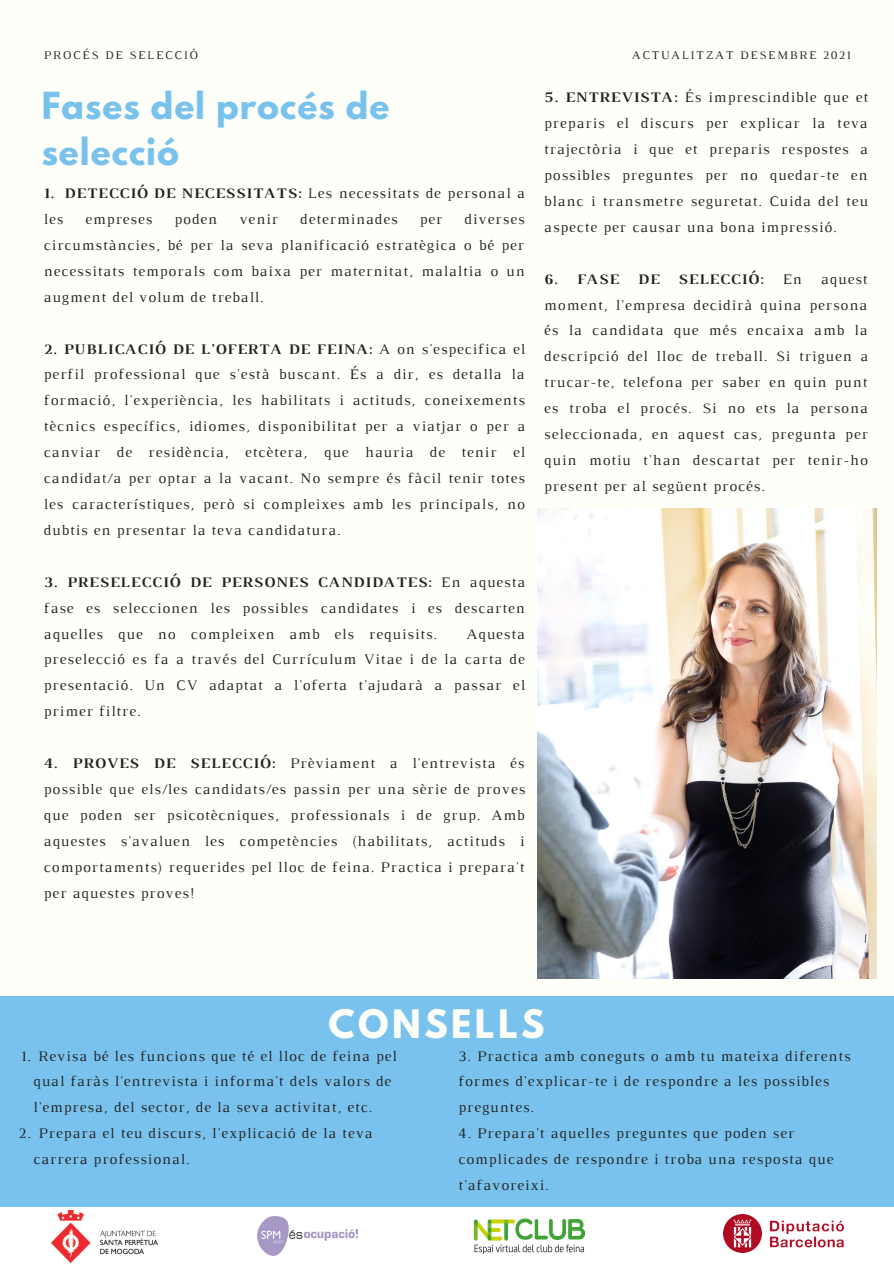
<style>
.page{position:relative;width:894px;height:1264px;background:#fff}
.page>*{position:absolute;margin:0;border:0;box-sizing:border-box;transform-origin:0 0}
.t1{font:700 34.8px "League Spartan";letter-spacing:.1em;color:#fffff9}
.t2{font:700 33.15px/46.2px "League Spartan";letter-spacing:.03em;color:#79c2ed}
.t3{font:14.85px/26px "Luthier";letter-spacing:.07em;color:#222;text-align:justify}
.t4{font:700 14.85px "Luthier";letter-spacing:.07em;color:#222}
.t5{font:12px "Luthier";letter-spacing:.14em;color:#222}
.s1{font-weight:700}
.s2{font-weight:700;color:#fffff9}
</style>
<div class="page">
<div style="left:0;top:0;width:893px;height:1263px;background:#fffff9"></div>
<div style="left:0;top:996px;width:893px;height:267px;background:#79c2ed"></div>
<img style="left:537px;top:509px;width:339px;height:469px">
<div style="left:0;top:1207px;width:893px;height:56px;background:#fff"></div>
<img style="left:473px;top:1218px;width:113px;height:37px">
<img style="left:257px;top:1216px;width:100px;height:39px">
<img style="left:723px;top:1214px;width:119px;height:38px">
<img style="left:52px;top:1210px;width:105px;height:52px">
<p class="t5" style="left:44px;top:51px;width:155px">PROCÉS DE SELECCIÓ</p>
<p class="t5" style="left:631px;top:51px;width:220px">ACTUALITZAT DESEMBRE 2021</p>
<p class="t2" style="left:42px;top:87px;width:349px">Fases del procés de selecció</p>
<p class="t3" style="left:544px;top:86px;width:325px"><span class="s1">5. ENTREVISTA:</span> És imprescindible que et preparis el discurs per explicar la teva trajectòria i que et preparis respostes a possibles preguntes per no quedar-te en blanc i transmetre seguretat. Cuida del teu aspecte per causar una bona impressió.</p>
<p class="t4" style="left:544px;top:273px;width:76px">6. FASE</p>
<p class="t4" style="left:637px;top:273px;width:23px">DE</p>
<p class="t4" style="left:678px;top:273px;width:87px">SELECCIÓ:</p>
<p class="t3" style="left:782px;top:267px;width:21px">En</p>
<p class="t3" style="left:44px;top:181px;width:482px"><span class="s1">1.</span><span class="s2">_</span><span class="s1">DETECCIÓ DE NECESSITATS:</span> Les necessitats de personal a les</p>
<p class="t3" style="left:44px;top:207px;width:482px;text-indent:420px">diverses circumstàncies, bé per la seva planificació estratègica o bé per necessitats temporals com baixa per maternitat, malaltia o un augment del volum de treball.</p>
<p class="t3" style="left:44px;top:337px;width:482px"><span class="s1">2. PUBLICACIÓ DE L'OFERTA DE FEINA:</span> A on s'especifica el perfil professional que s'està buscant. És a dir, es detalla la formació, l'experiència, les habilitats i actituds, coneixements tècnics específics, idiomes, disponibilitat per a viatjar o per a canviar de residència, etcètera, que hauria de tenir el candidat/a per optar a la vacant. No sempre és fàcil tenir totes les característiques, però si compleixes amb les principals, no dubtis en presentar la teva candidatura.</p>
<p class="t3" style="left:44px;top:570px;width:482px"><span class="s1">3. PRESELECCIÓ DE PERSONES CANDIDATES:</span> En aquesta fase es seleccionen les possibles candidates i es descarten aquelles que no compleixen amb els requisits.</p>
<p class="t3" style="left:86px;top:207px;width:68px">empreses</p>
<p class="t3" style="left:174px;top:207px;width:44px">poden</p>
<p class="t3" style="left:239px;top:207px;width:40px">venir</p>
<p class="t3" style="left:300px;top:207px;width:99px">determinades</p>
<p class="t3" style="left:419px;top:207px;width:24px">per</p>
<p class="t3" style="left:544px;top:267px;width:325px;text-indent:277px">aquest moment, l'empresa decidirà quina persona és la candidata que més encaixa amb la descripció del lloc de treball. Si triguen a trucar-te, telefona per saber en quin punt es troba el procés. Si no ets la persona seleccionada, en aquest cas, pregunta per quin motiu t'han descartat per tenir-ho present per al següent procés.</p>
<p class="t3" style="left:44px;top:622px;width:482px;text-indent:422px">Aquesta preselecció es fa a través del Currículum Vitae i de la carta de presentació. Un CV adaptat a l'oferta t'ajudarà a passar el primer filtre.</p>
<p class="t3" style="left:44px;top:751px;width:482px"><span class="s1">4. PROVES DE SELECCIÓ:</span> Prèviament a l'entrevista és possible que els/les candidats/es passin per una sèrie de proves que poden ser psicotècniques, professionals i de grup. Amb aquestes s'avaluen les competències (habilitats, actituds i comportaments) requerides pel lloc de feina. Practica i prepara't per aquestes proves!</p>
<p class="t1" style="left:328px;top:1006px;width:217px">CONSELLS</p>
<p class="t3" style="left:33px;top:1043px;width:364px;text-align:left;text-indent:5px">Revisa bé les funcions que té el lloc de feina pel qual faràs l'entrevista i informa't dels valors de l'empresa, del sector, de la seva activitat, etc.</p>
<p class="t3" style="left:33px;top:1121px;width:340px;text-indent:5px">Prepara el teu discurs, l'explicació de la teva carrera professional.</p>
<p class="t3" style="left:458px;top:1043px;width:393px;text-align:left">3. Practica amb coneguts o amb tu mateixa diferents formes d'explicar-te i de respondre a les possibles preguntes.</p>
<p class="t3" style="left:458px;top:1121px;width:376px;text-align:left">4. Prepara't aquelles preguntes que poden ser complicades de respondre i troba una resposta que t'afavoreixi.</p>
<p class="t3" style="left:22px;top:1043px;width:11px">1.</p>
<p class="t3" style="left:19px;top:1121px;width:13px">2.</p>
</div>
